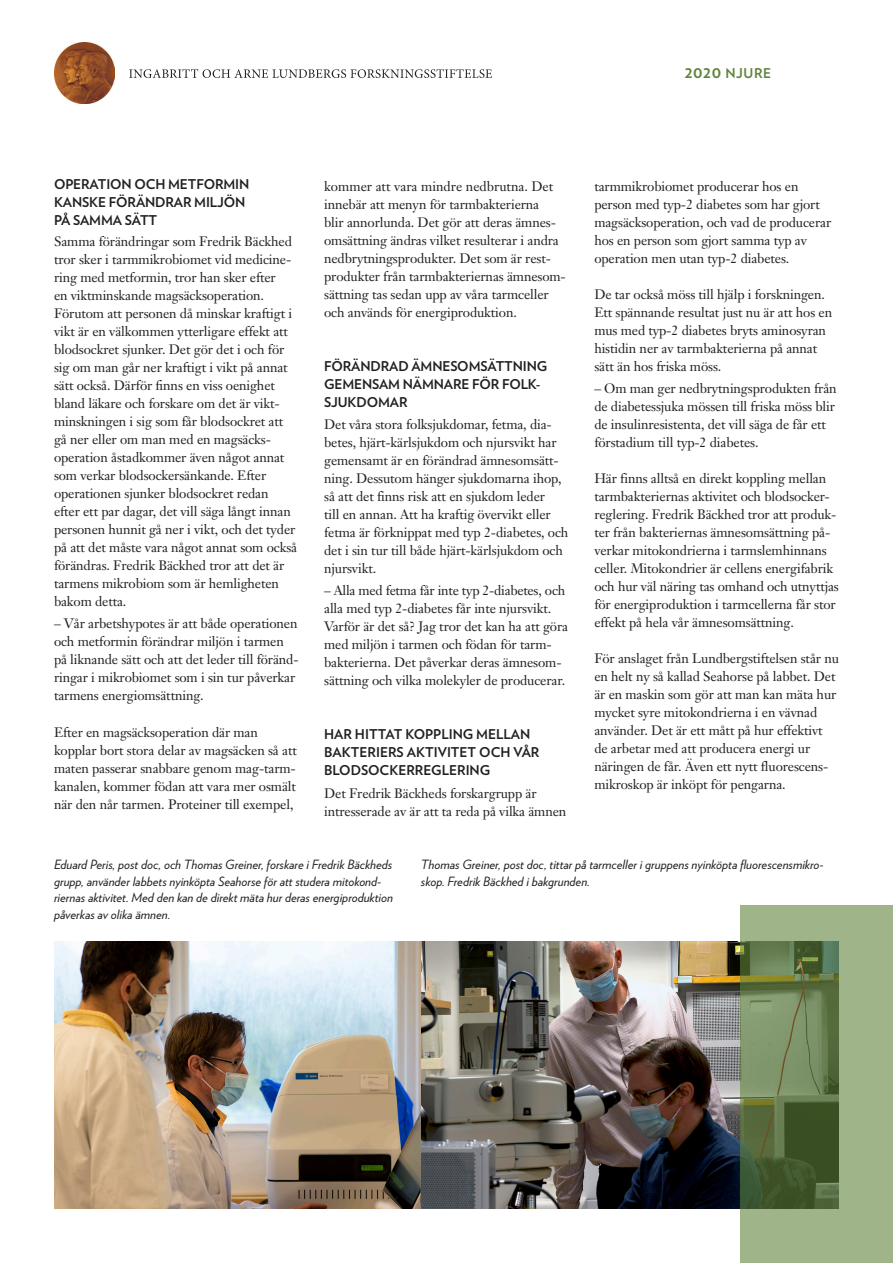
<style>
.page{position:relative;width:893px;height:1263px;background:#fff}
.page>*{position:absolute;margin:0;border:0;box-sizing:border-box;transform-origin:0 0}
.t1{font:13.5px/18px "Janson Text";letter-spacing:-.01em;color:#231f20}
.t2{font:700 13.5px/18px "Verlag";letter-spacing:-.01em;color:#231f20}
.t3{font:700 13.5px "Verlag";letter-spacing:.04em;color:#5f833b}
.t4{font:italic 12.75px/16.5px "Verlag";color:#231f20}
.s1{font-size:16.8px}
</style>
<div class="page">
<svg style="left:129px;top:69px;width:363px;height:9px"></svg>
<img style="left:55px;top:43px;width:60px;height:60px">
<img style="left:54px;top:941px;width:686px;height:268px">
<svg style="left:740px;top:905px;width:153px;height:358px;background:#7f9469"></svg>
<p class="t3" style="left:685px;top:65px;width:88px"><span class="s1">2020</span> NJURE</p>
<p class="t2" style="left:54px;top:176px;width:197px">OPERATION OCH METFORMIN<br>KANSKE FÖRÄNDRAR MILJÖN<br>PÅ SAMMA SÄTT</p>
<p class="t1" style="left:54px;top:232px;width:245px">Samma förändringar som Fredrik Bäckhed tror sker i tarmmikrobiomet vid medicine&shy;ring med metformin, tror han sker efter<br>en viktminskande magsäcksoperation.<br>Förutom att personen då minskar kraftigt i vikt är en välkommen ytterligare effekt att blodsockret sjunker. Det gör det i och för sig om man går ner kraftigt i vikt på annat sätt också. Därför finns en viss oenighet bland läkare och forskare om det är vikt&shy;minskningen i sig som får blodsockret att gå ner eller om man med en magsäcks&shy;operation åstadkommer även något annat som verkar blodsockersänkande. Efter operationen sjunker blodsockret redan efter ett par dagar, det vill säga långt innan personen hunnit gå ner i vikt, och det tyder på att det måste vara något annat som också förändras. Fredrik Bäckhed tror att det är tarmens mikrobiom som är hemligheten bakom detta.</p>
<p class="t1" style="left:54px;top:614px;width:246px">– Vår arbetshypotes är att både operationen och metformin förändrar miljön i tarmen på liknande sätt och att det leder till föränd&shy;ringar i mikrobiomet som i sin tur påverkar tarmens energiomsättning.</p>
<p class="t1" style="left:54px;top:723px;width:244px">Efter en magsäcksoperation där man kopplar bort stora delar av magsäcken så att maten passerar snabbare genom mag-tarm&shy;kanalen, kommer födan att vara mer osmält när den når tarmen. Proteiner till exempel,</p>
<p class="t1" style="left:324px;top:177px;width:243px">kommer att vara mindre nedbrutna. Det innebär att menyn för tarmbakterierna<br>blir annorlunda. Det gör att deras ämnes&shy;omsättning ändras vilket resulterar i andra nedbrytningsprodukter. Det som är rest&shy;produkter från tarmbakteriernas ämnesom&shy;sättning tas sedan upp av våra tarmceller och används för energiproduktion.</p>
<p class="t2" style="left:324px;top:357px;width:225px">FÖRÄNDRAD ÄMNESOMSÄTTNING<br>GEMENSAM NÄMNARE FÖR FOLK-<br>SJUKDOMAR</p>
<p class="t1" style="left:324px;top:415px;width:246px">Det våra stora folksjukdomar, fetma, dia&shy;betes, hjärt-kärlsjukdom och njursvikt har gemensamt är en förändrad ämnesomsätt&shy;ning. Dessutom hänger sjukdomarna ihop, så att det finns risk att en sjukdom leder<br>till en annan. Att ha kraftig övervikt eller fetma är förknippat med typ 2-diabetes, och det i sin tur till både hjärt-kärlsjukdom och njursvikt.</p>
<p class="t1" style="left:324px;top:581px;width:245px">– Alla med fetma får inte typ 2-diabetes, och alla med typ 2-diabetes får inte njursvikt.<br>Varför är det så? Jag tror det kan ha att göra med miljön i tarmen och födan för tarm&shy;bakterierna. Det påverkar deras ämnesom&shy;sättning och vilka molekyler de producerar.</p>
<p class="t2" style="left:324px;top:725px;width:217px">HAR HITTAT KOPPLING MELLAN<br>BAKTERIERS AKTIVITET OCH VÅR<br>BLODSOCKERREGLERING</p>
<p class="t1" style="left:324px;top:784px;width:244px">Det Fredrik Bäckheds forskargrupp är intresserade av är att ta reda på vilka ämnen</p>
<p class="t1" style="left:594px;top:177px;width:238px">tarmmikrobiomet producerar hos en person med typ-2 diabetes som har gjort magsäcksoperation, och vad de producerar hos en person som gjort samma typ av operation men utan typ-2 diabetes.</p>
<p class="t1" style="left:594px;top:285px;width:239px">De tar också möss till hjälp i forskningen.<br>Ett spännande resultat just nu är att hos en mus med typ-2 diabetes bryts aminosyran histidin ner av tarmbakterierna på annat sätt än hos friska möss.</p>
<p class="t1" style="left:594px;top:379px;width:244px">– Om man ger nedbrytningsprodukten från de diabetessjuka mössen till friska möss blir de insulinresistenta, det vill säga de får ett förstadium till typ-2 diabetes.</p>
<p class="t1" style="left:594px;top:469px;width:246px">Här finns alltså en direkt koppling mellan tarmbakteriernas aktivitet och blodsocker&shy;reglering. Fredrik Bäckhed tror att produk&shy;ter från bakteriernas ämnesomsättning på&shy;verkar mitokondrierna i tarmslemhinnans celler. Mitokondrier är cellens energifabrik och hur väl näring tas omhand och utnyttjas för energiproduktion i tarmcellerna får stor effekt på hela vår ämnesomsättning.</p>
<p class="t1" style="left:594px;top:649px;width:246px">För anslaget från Lundbergstiftelsen står nu en helt ny så kallad Seahorse på labbet. Det är en maskin som gör att man kan mäta hur mycket syre mitokondrierna i en vävnad använder. Det är ett mått på hur effektivt de arbetar med att producera energi ur näringen de får. Även ett nytt fluorescens&shy;mikroskop är inköpt för pengarna.</p>
<p class="t4" style="left:54px;top:856px;width:341px">Eduard Peris, post doc, och Thomas Greiner, forskare i Fredrik Bäckheds grupp, använder labbets nyinköpta Seahorse för att studera mitokond&shy;riernas aktivitet. Med den kan de direkt mäta hur deras energiproduktion påverkas av olika ämnen.</p>
<p class="t4" style="left:421px;top:856px;width:404px">Thomas Greiner, post doc, tittar på tarmceller i gruppens nyinköpta fluorescensmikro&shy;skop. Fredrik Bäckhed i bakgrunden.</p>
</div>
